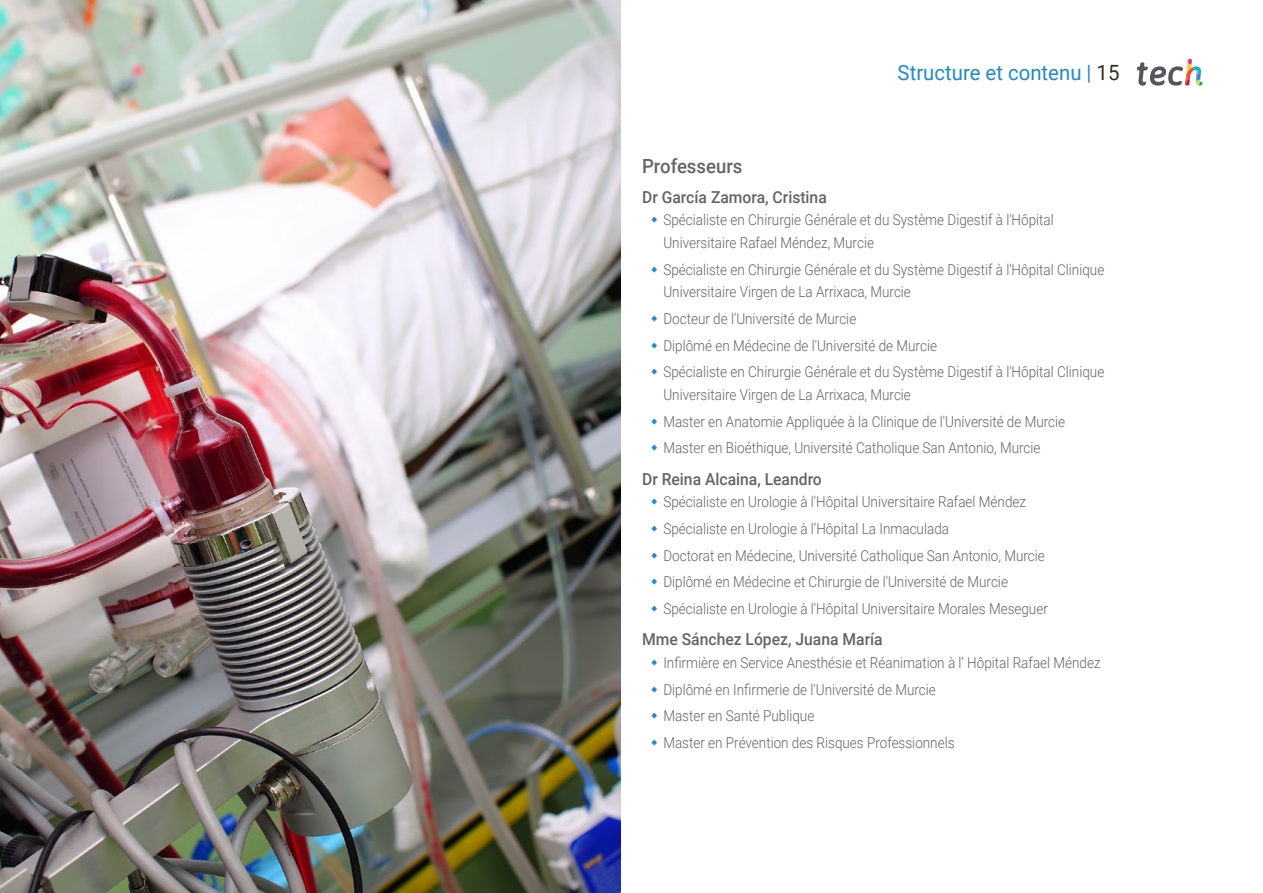
<style>
.page{position:relative;width:1263px;height:893px;background:#fff}
.page>*{position:absolute;margin:0;border:0;box-sizing:border-box;transform-origin:0 0}
.t1{font:21px "Roboto";color:#2488c9}
.t2{font:500 19.5px "Roboto";color:#61646a;scale:.95 1}
.t3{font:500 16.5px "Roboto";color:#61646a;scale:.95 1}
.t4{font:300 15px/26.7px "Roboto";color:#61646a;scale:.9 1}
.s1{color:#312e20}
</style>
<div class="page">
<svg style="left:1137px;top:59px;width:65px;height:27px"></svg>
<img style="left:0;top:0;width:621px;height:893px">
<h1 class="t1" style="left:898px;top:57px;width:223px">Structure et contenu | <span class="s1">15</span></h1>
<h2 class="t2" style="left:642px;top:152px;width:107px">Professeurs</h2>
<p class="t3" style="left:642px;top:186px;width:196px">Dr García Zamora, Cristina</p>
<p class="t4" style="left:663px;top:208px;width:435px;line-height:22.5px">Spécialiste en Chirurgie Générale et du Système Digestif à l'Hôpital<br>Universitaire Rafael Méndez, Murcie</p>
<p class="t4" style="left:663px;top:258px;width:491px;line-height:22.5px">Spécialiste en Chirurgie Générale et du Système Digestif à l'Hôpital Clinique<br>Universitaire Virgen de La Arrixaca, Murcie</p>
<p class="t4" style="left:663px;top:305px;width:491px">Docteur de l'Université de Murcie<br>Diplômé en Médecine de l'Université de Murcie<br>Spécialiste en Chirurgie Générale et du Système Digestif à l'Hôpital Clinique</p>
<p class="t4" style="left:663px;top:381px;width:448px">Universitaire Virgen de La Arrixaca, Murcie<br>Master en Anatomie Appliquée à la Clinique de l'Université de Murcie<br>Master en Bioéthique, Université Catholique San Antonio, Murcie</p>
<p class="t3" style="left:642px;top:467px;width:191px">Dr Reina Alcaina, Leandro</p>
<p class="t4" style="left:663px;top:488px;width:429px">Spécialiste en Urologie à l'Hôpital Universitaire Rafael Méndez Spécialiste en Urologie à l’Hôpital La Inmaculada<br>Doctorat en Médecine, Université Catholique San Antonio, Murcie Diplômé en Médecine et Chirurgie de l'Université de Murcie Spécialiste en Urologie à l'Hôpital Universitaire Morales Meseguer</p>
<p class="t3" style="left:642px;top:628px;width:255px">Mme Sánchez López, Juana María</p>
<p class="t4" style="left:663px;top:649px;width:487px">Infirmière en Service Anesthésie et Réanimation à l’ Hôpital Rafael Méndez Diplômé en Infirmerie de l'Université de Murcie<br>Master en Santé Publique<br>Master en Prévention des Risques Professionnels</p>
</div>
